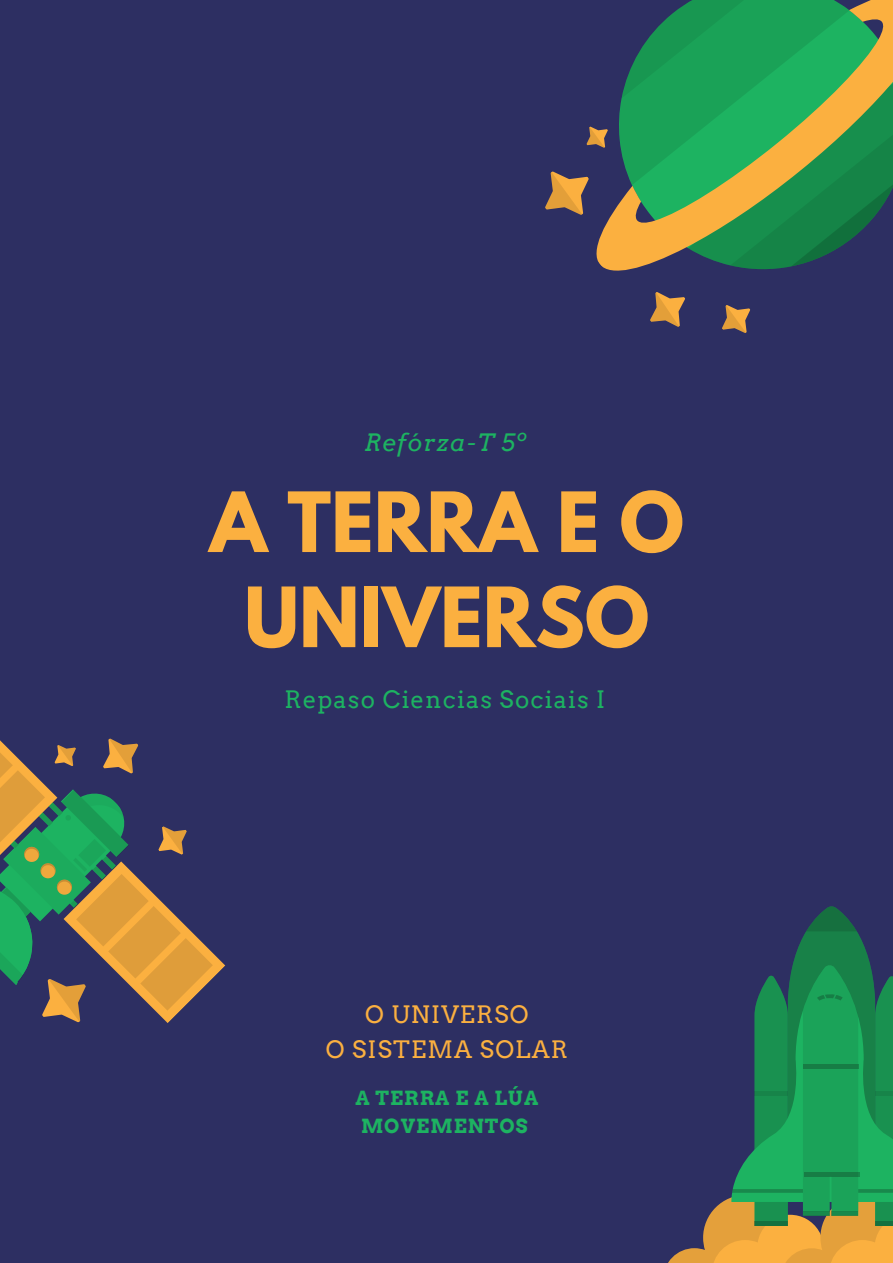
<style>
.page{position:relative;width:893px;height:1263px;background:#2d2f62}
.page>*{position:absolute;margin:0;border:0;box-sizing:border-box;transform-origin:0 0}
.t1{font:700 73.5px/95.1px "League Spartan";color:#fbb040;text-align:center}
.t2{font:24px/34.3px "Arvo";letter-spacing:.05em;color:#fbb040;text-align:center}
.t3{font:24px "Arvo";letter-spacing:.05em;color:#1db361}
.t4{font:italic 24px "Arvo";letter-spacing:.05em;color:#1db361}
.t5{font:700 19.5px/27.6px "Arvo";letter-spacing:.05em;color:#1db361}
</style>
<div class="page">
<svg style="left:596px;top:0;width:297px;height:271px"></svg>
<svg style="left:545px;top:171px;width:44px;height:44px"></svg>
<svg style="left:722px;top:305px;width:28px;height:28px"></svg>
<svg style="left:650px;top:292px;width:35px;height:35px"></svg>
<svg style="left:586px;top:126px;width:22px;height:22px"></svg>
<svg style="left:0;top:738px;width:225px;height:285px"></svg>
<svg style="left:668px;top:907px;width:225px;height:356px"></svg>
<hr style="left:804px;top:1172px;width:55px;height:4px;background:#177d45">
<hr style="left:803px;top:1064px;width:55px;height:4px;background:#177d45">
<p class="t4" style="left:364px;top:428px;width:163px">Refórza-T 5º</p>
<h1 class="t1" style="left:209px;top:484px;width:476px">A TERRA E O<br>UNIVERSO</h1>
<p class="t3" style="left:284px;top:685px;width:322px">Repaso Ciencias Sociais I</p>
<p class="t2" style="left:326px;top:997px;width:244px">O UNIVERSO<br>O SISTEMA SOLAR</p>
<p class="t5" style="left:355px;top:1084px;width:184px">A TERRA E A LÚA<br>MOVEMENTOS</p>
</div>
